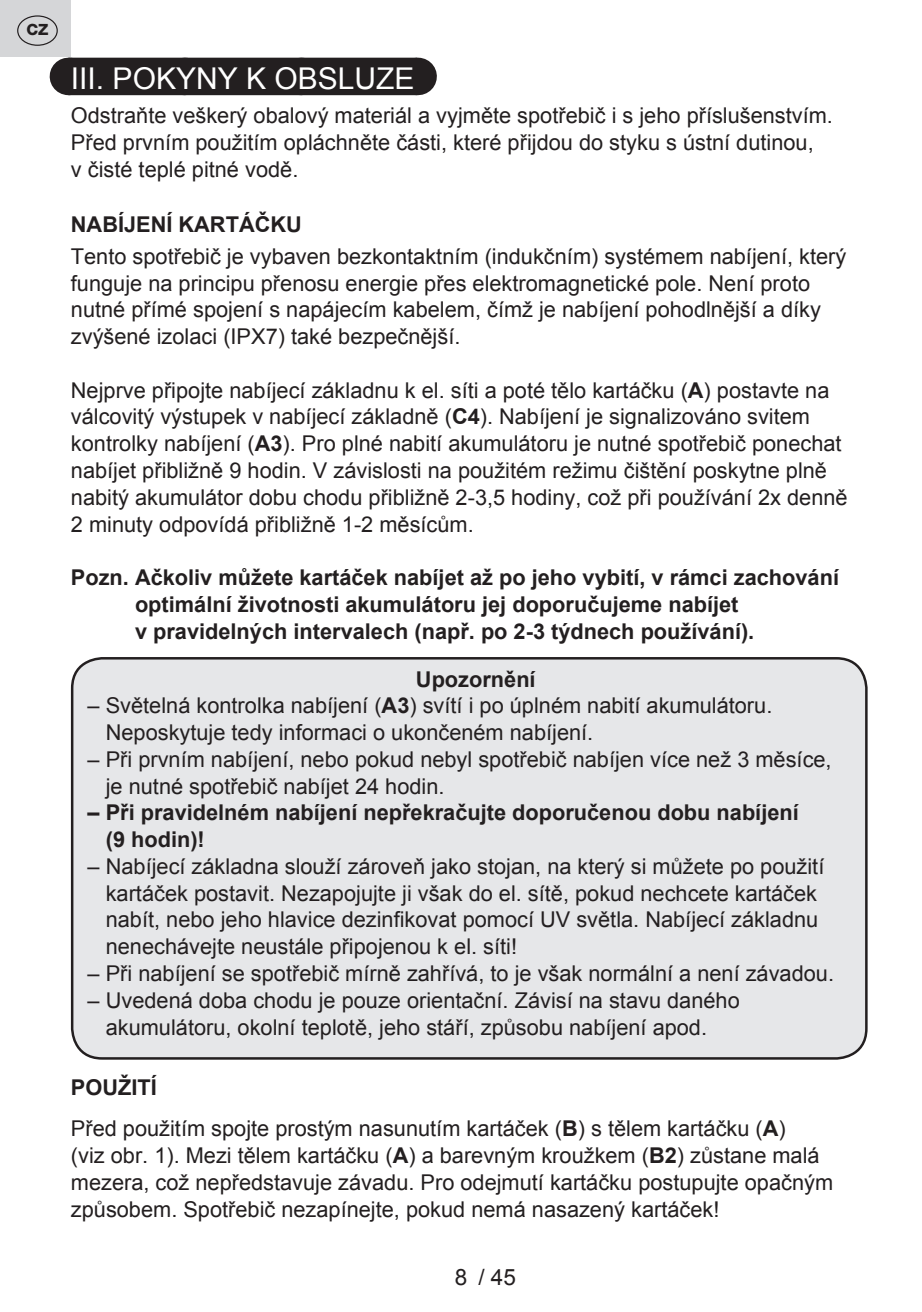
<style>
.page{position:relative;width:922px;height:1312px;background:#fff}
.page>*{position:absolute;margin:0;border:0;box-sizing:border-box;transform-origin:0 0}
.t1{font:30px "Arial";color:#fff}
.t2{font:22.5px "Arial";color:#231f20}
.t3{font:21.75px/26.8px "Arial";color:#231f20}
.t4{font:700 21.75px/26.8px "Arial";color:#231f20}
.t5{font:800 15.5px "Helvetica Neue OT";color:#231f20}
.s1{font-weight:700}
</style>
<div class="page">
<div style="left:0;top:0;width:71px;height:57px;background:#d5d6d8"></div>
<div style="left:17px;top:15px;width:41px;height:31px;border:1px solid #231f20;border-radius:50%"></div>
<div style="left:68px;top:58px;width:349px;height:37px;background:#231f20"></div>
<hr style="left:417px;top:58px;width:1px;height:37px;background:#231f20">
<div style="left:72px;top:658px;width:794px;height:400px;background:#e6e7e9;border-radius:30px"></div>
<div style="left:71px;top:657px;width:796px;height:402px;border:2px solid #231f20;border-radius:30px"></div>
<p class="t5" style="left:26px;top:20px;width:24px">CZ</p>
<h1 class="t1" style="left:71px;top:59px;width:345px">III. POKYNY K OBSLUZE</h1>
<p class="t3" style="left:71px;top:103px;width:763px">Odstraňte veškerý obalový materiál a vyjměte spotřebič i s jeho příslušenstvím.<br>Před prvním použitím opláchněte části, které přijdou do styku s ústní dutinou,<br>v čisté teplé pitné vodě.</p>
<p class="t4" style="left:71px;top:212px;width:232px">NABÍJENÍ KARTÁČKU</p>
<p class="t3" style="left:71px;top:243px;width:776px">Tento spotřebič je vybaven bezkontaktním (indukčním) systémem nabíjení, který funguje na principu přenosu energie přes elektromagnetické pole. Není proto nutné přímé spojení s napájecím kabelem, čímž je nabíjení pohodlnější a díky zvýšené izolaci (IPX7) také bezpečnější.</p>
<p class="t3" style="left:71px;top:377px;width:778px">Nejprve připojte nabíjecí základnu k el. síti a poté tělo kartáčku (<span class="s1">A</span>) postavte na válcovitý výstupek v nabíjecí základně (<span class="s1">C4</span>). Nabíjení je signalizováno svitem kontrolky nabíjení (<span class="s1">A3</span>). Pro plné nabití akumulátoru je nutné spotřebič ponechat nabíjet přibližně 9 hodin. V závislosti na použitém režimu čištění poskytne plně nabitý akumulátor dobu chodu přibližně 2-3,5 hodiny, což při používání 2x denně 2 minuty odpovídá přibližně 1-2 měsícům.</p>
<p class="t4" style="left:135px;top:564px;width:705px;text-indent:-64px">Pozn. Ačkoliv můžete kartáček nabíjet až po jeho vybití, v rámci zachování optimální životnosti akumulátoru jej doporučujeme nabíjet<br>v pravidelných intervalech (např. po 2-3 týdnech používání).</p>
<p class="t4" style="left:416px;top:666px;width:121px">Upozornění</p>
<p class="t3" style="left:106px;top:692px;width:668px;text-indent:-18px">– Světelná kontrolka nabíjení (<span class="s1">A3</span>) svítí i po úplném nabití akumulátoru.<br>Neposkytuje tedy informaci o ukončeném nabíjení.</p>
<p class="t3" style="left:106px;top:745px;width:727px;text-indent:-18px">– Při prvním nabíjení, nebo pokud nebyl spotřebič nabíjen více než 3 měsíce, je nutné spotřebič nabíjet 24 hodin.</p>
<p class="t4" style="left:106px;top:799px;width:694px;text-indent:-18px">– Při pravidelném nabíjení nepřekračujte doporučenou dobu nabíjení (9 hodin)!</p>
<p class="t3" style="left:106px;top:852px;width:720px;text-indent:-18px">– Nabíjecí základna slouží zároveň jako stojan, na který si můžete po použití kartáček postavit. Nezapojujte ji však do el. sítě, pokud nechcete kartáček nabít, nebo jeho hlavice dezinfikovat pomocí UV světla. Nabíjecí základnu nenechávejte neustále připojenou k el. síti!</p>
<p class="t3" style="left:88px;top:959px;width:747px">– Při nabíjení se spotřebič mírně zahřívá, to je však normální a není závadou.</p>
<p class="t3" style="left:106px;top:986px;width:635px;text-indent:-18px">– Uvedená doba chodu je pouze orientační. Závisí na stavu daného akumulátoru, okolní teplotě, jeho stáří, způsobu nabíjení apod.</p>
<p class="t3" style="left:71px;top:1067px;width:716px;line-height:41px"><span class="s1">POUŽITÍ<br></span>Před použitím spojte prostým nasunutím kartáček (<span class="s1">B</span>) s tělem kartáčku (<span class="s1">A</span>)</p>
<p class="t3" style="left:71px;top:1141px;width:763px">(viz obr. 1). Mezi tělem kartáčku (<span class="s1">A</span>) a barevným kroužkem (<span class="s1">B2</span>) zůstane malá mezera, což nepředstavuje závadu. Pro odejmutí kartáčku postupujte opačným způsobem. Spotřebič nezapínejte, pokud nemá nasazený kartáček!</p>
<p class="t2" style="left:454px;top:1262px;width:63px">8 / 45</p>
</div>
